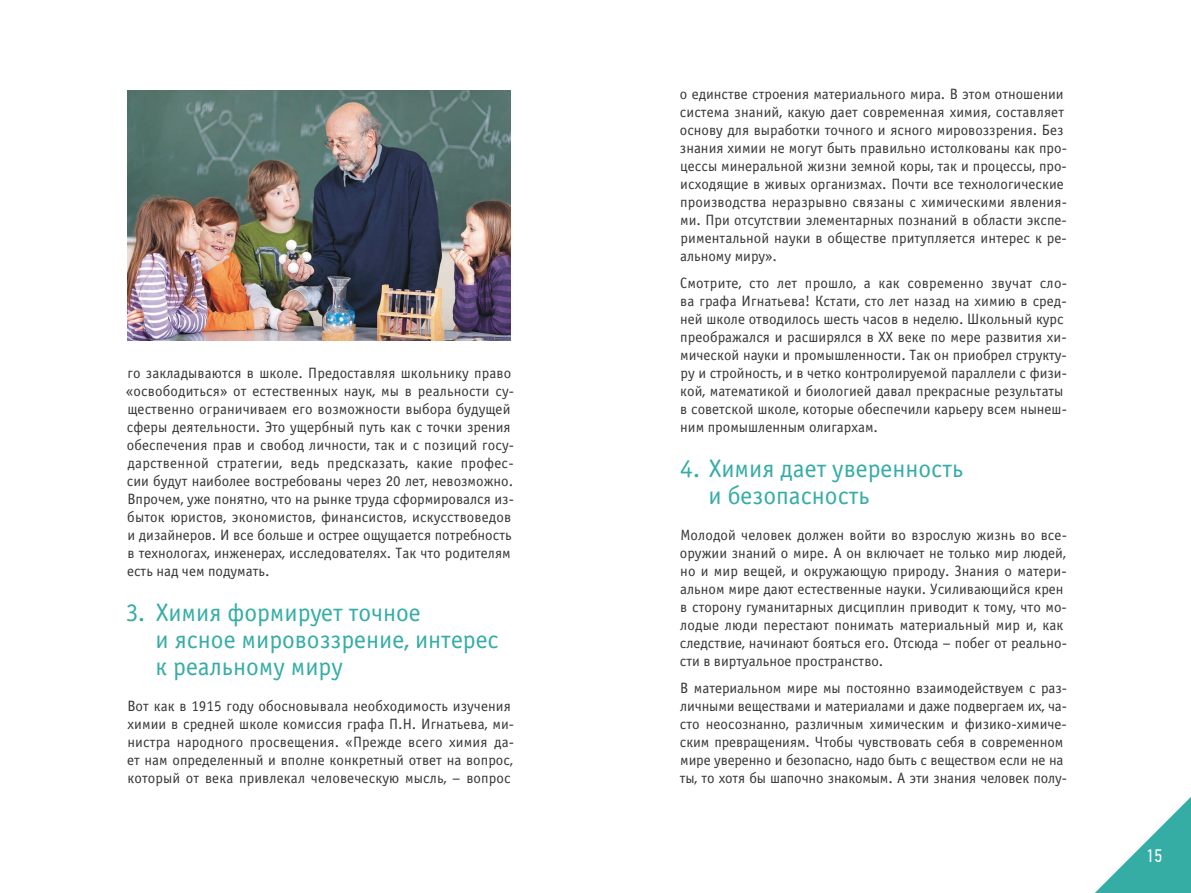
<style>
.page{position:relative;width:1191px;height:893px;background:#fff}
.page>*{position:absolute;margin:0;border:0;box-sizing:border-box;transform-origin:0 0}
.t1{font:25.5px/27px "Officina Sans Book ITC";color:#35ada5}
.t2{font:18px "PF Din Text Cond Pro";color:#fff}
.t3{font:15px/18px "Officina Sans Book ITC";color:#363738}
</style>
<div class="page">
<svg style="left:1095px;top:797px;width:96px;height:96px"></svg>
<img style="left:128px;top:90px;width:382px;height:250px">
<p class="t3" style="left:126px;top:364px;width:389px">го закладываются в школе. Предоставляя школьнику право «освободиться» от естественных наук, мы в реальности су&shy;щественно ограничиваем его возможности выбора будущей сферы деятельности. Это ущербный путь как с точки зрения обеспечения прав и свобод личности, так и с позиций госу&shy;дарственной стратегии, ведь предсказать, какие профес&shy;сии будут наиболее востребованы через 20 лет, невозможно.<br>Впрочем, уже понятно, что на рынке труда сформировался из&shy;быток юристов, экономистов, финансистов, искусствоведов и дизайнеров. И все больше и острее ощущается потребность в технологах, инженерах, исследователях. Так что родителям есть над чем подумать.</p>
<h1 class="t1" style="left:156px;top:599px;width:345px;text-indent:-30px">3. Химия формирует точное<br>и ясное мировоззрение, интерес к реальному миру</h1>
<p class="t3" style="left:127px;top:697px;width:388px">Вот как в 1915 году обосновывала необходимость изучения химии в средней школе комиссия графа П.Н. Игнатьева, ми&shy;нистра народного просвещения. «Прежде всего химия да&shy;ет нам определенный и вполне конкретный ответ на вопрос, который от века привлекал человеческую мысль, – вопрос</p>
<p class="t3" style="left:680px;top:85px;width:389px">о единстве строения материального мира. В этом отношении система знаний, какую дает современная химия, составляет основу для выработки точного и ясного мировоззрения. Без знания химии не могут быть правильно истолкованы как про&shy;цессы минеральной жизни земной коры, так и процессы, про&shy;исходящие в живых организмах. Почти все технологические производства неразрывно связаны с химическими явления&shy;ми. При отсутствии элементарных познаний в области экспе&shy;риментальной науки в обществе притупляется интерес к ре&shy;альному миру».</p>
<p class="t3" style="left:680px;top:274px;width:388px">Смотрите, сто лет прошло, а как современно звучат сло&shy;ва графа Игнатьева! Кстати, сто лет назад на химию в сред&shy;ней школе отводилось шесть часов в неделю. Школьный курс преображался и расширялся в ХХ веке по мере развития хи&shy;мической науки и промышленности. Так он приобрел структу&shy;ру и стройность, и в четко контролируемой параллели с физи&shy;кой, математикой и биологией давал прекрасные результаты в советской школе, которые обеспечили карьеру всем нынеш&shy;ним промышленным олигархам.</p>
<h1 class="t1" style="left:708px;top:455px;width:256px;text-indent:-28px">4. Химия дает уверенность и безопасность</h1>
<p class="t3" style="left:680px;top:526px;width:388px">Молодой человек должен войти во взрослую жизнь во все&shy;оружии знаний о мире. А он включает не только мир людей, но и мир вещей, и окружающую природу. Знания о матери&shy;альном мире дают естественные науки. Усиливающийся крен в сторону гуманитарных дисциплин приводит к тому, что мо&shy;лодые люди перестают понимать материальный мир и, как следствие, начинают бояться его. Отсюда – побег от реально&shy;сти в виртуальное пространство.</p>
<p class="t3" style="left:680px;top:679px;width:389px">В материальном мире мы постоянно взаимодействуем с раз&shy;личными веществами и материалами и даже подвергаем их, ча&shy;сто неосознанно, различным химическим и физико-химиче&shy;ским превращениям. Чтобы чувствовать себя в современном мире уверенно и безопасно, надо быть с веществом если не на ты, то хотя бы шапочно знакомым. А эти знания человек полу-</p>
<p class="t2" style="left:1146px;top:845px;width:18px">15</p>
</div>
